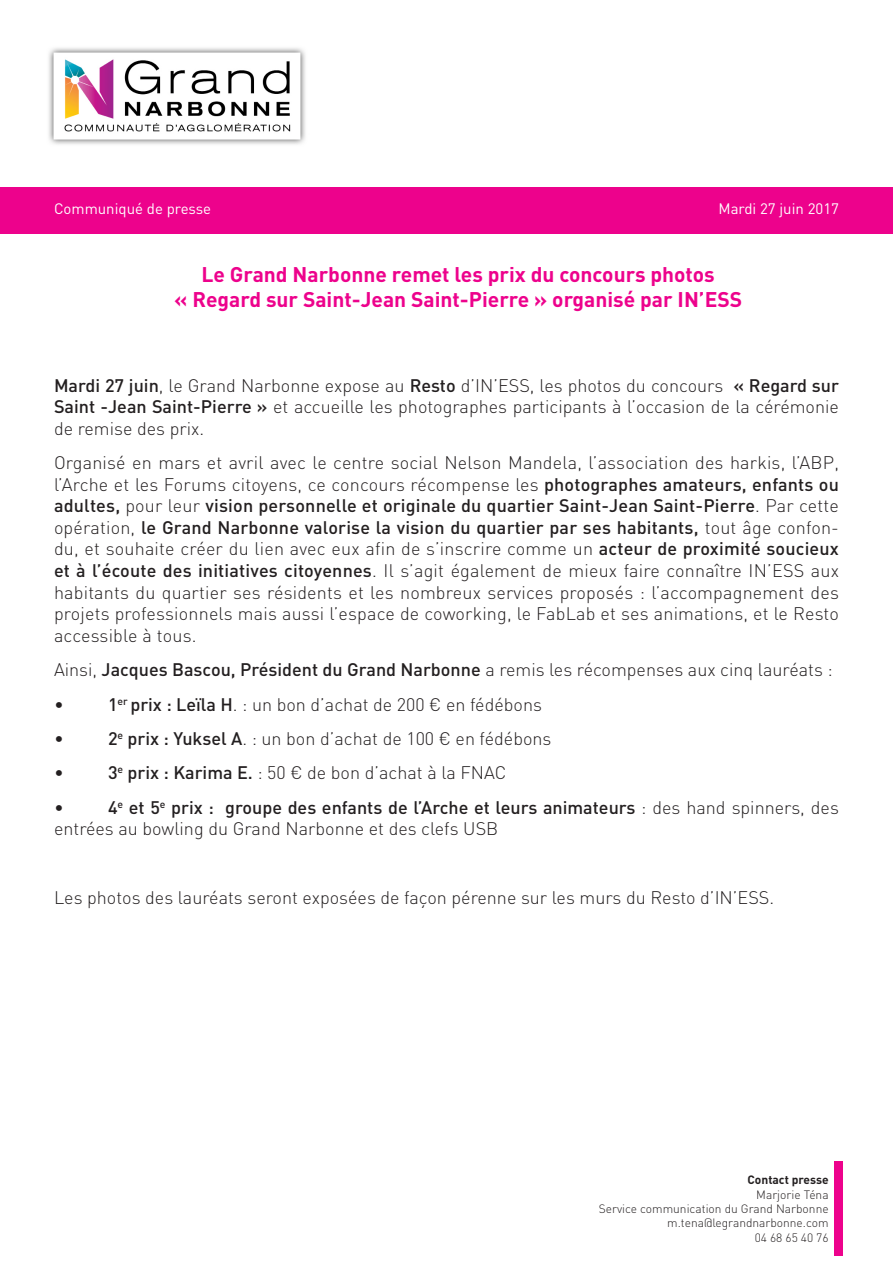
<style>
.page{position:relative;width:893px;height:1263px;background:#fff}
.page>*{position:absolute;margin:0;border:0;box-sizing:border-box;transform-origin:0 0}
.t1{font:700 21px "DIN Pro";color:#ed028c}
.t2{font:300 18px/21.6px "DIN Pro";color:#231f20;text-align:justify}
.t3{font:15px "DIN Pro";color:#fff}
.t4{font:300 12px "DIN Pro";color:#231f20}
.t5{font:700 12px "DIN Pro";color:#231f20}
.s1{font-weight:500}
</style>
<div class="page">
<div style="left:0;top:187px;width:893px;height:47px;background:#ed028c"></div>
<img style="left:49px;top:48px;width:256px;height:97px">
<div style="left:834px;top:1162px;width:8px;height:94px;background:#ed028c"></div>
<p class="t3" style="left:54px;top:198px;width:159px">Communiqué de presse</p>
<p class="t3" style="left:718px;top:198px;width:122px">Mardi 27 juin 2017</p>
<p class="t1" style="left:202px;top:260px;width:515px">Le Grand Narbonne remet les prix du concours photos</p>
<p class="t1" style="left:174px;top:285px;width:569px">« Regard sur Saint-Jean Saint-Pierre » organisé par IN’ESS</p>
<p class="t2" style="left:54px;top:373px;width:786px"><span class="s1">Mardi 27 juin</span>, le Grand Narbonne expose au <span class="s1">Resto</span> d’IN’ESS, les photos du concours <span class="s1">« Regard sur Saint -Jean Saint-Pierre »</span> et accueille les photographes participants à l’occasion de la cérémonie de remise des prix.</p>
<p class="t2" style="left:54px;top:451px;width:786px">Organisé en mars et avril avec le centre social Nelson Mandela, l’association des harkis, l’ABP, l’Arche et les Forums citoyens, ce concours récompense les <span class="s1">photographes amateurs, enfants ou adultes,</span> pour leur <span class="s1">vision personnelle et originale du quartier Saint-Jean Saint-Pierre</span>. Par cette opération, <span class="s1">le Grand Narbonne valorise la vision du quartier par ses habitants,</span> tout âge confon&shy;du, et souhaite créer du lien avec eux afin de s’inscrire comme un <span class="s1">acteur de proximité soucieux et à l’écoute des initiatives citoyennes</span>. Il s’agit également de mieux faire connaître IN’ESS aux habitants du quartier ses résidents et les nombreux services proposés : l’accompagnement des projets professionnels mais aussi l’espace de coworking, le FabLab et ses animations, et le Resto accessible à tous.</p>
<p class="t2" style="left:54px;top:658px;width:780px">Ainsi, <span class="s1">Jacques Bascou, Président du Grand Narbonne</span> a remis les récompenses aux cinq lauréats :</p>
<p class="t2" style="left:54px;top:693px;width:11px">•</p>
<p class="t2" style="left:108px;top:693px;width:435px"><span class="s1">1</span><sup>er</sup> <span class="s1">prix : Leïla H</span>. : un bon d’achat de 200 € en fédébons</p>
<p class="t2" style="left:54px;top:727px;width:11px">•</p>
<p class="t2" style="left:108px;top:727px;width:445px"><span class="s1">2</span><sup>e</sup> <span class="s1">prix : Yuksel A</span>. : un bon d’achat de 100 € en fédébons</p>
<p class="t2" style="left:54px;top:761px;width:11px">•</p>
<p class="t2" style="left:108px;top:761px;width:400px"><span class="s1">3</span><sup>e</sup> <span class="s1">prix : Karima E.</span> : 50 € de bon d’achat à la FNAC</p>
<p class="t2" style="left:54px;top:796px;width:11px">•</p>
<p class="t2" style="left:54px;top:796px;width:786px;text-indent:54px"><span class="s1">4</span><sup>e</sup> <span class="s1">et 5</span><sup>e</sup> <span class="s1">prix : groupe des enfants de l’Arche et leurs animateurs</span> : des hand spinners, des entrées au bowling du Grand Narbonne et des clefs USB</p>
<p class="t2" style="left:54px;top:886px;width:722px">Les photos des lauréats seront exposées de façon pérenne sur les murs du Resto d’IN’ESS.</p>
<p class="t5" style="left:747px;top:1172px;width:83px">Contact presse</p>
<p class="t4" style="left:756px;top:1186px;width:74px">Marjorie Téna</p>
<p class="t4" style="left:599px;top:1200px;width:231px">Service communication du Grand Narbonne</p>
<p class="t4" style="left:667px;top:1215px;width:163px">m.tena@legrandnarbonne.com</p>
<p class="t4" style="left:755px;top:1229px;width:75px">04 68 65 40 76</p>
</div>
